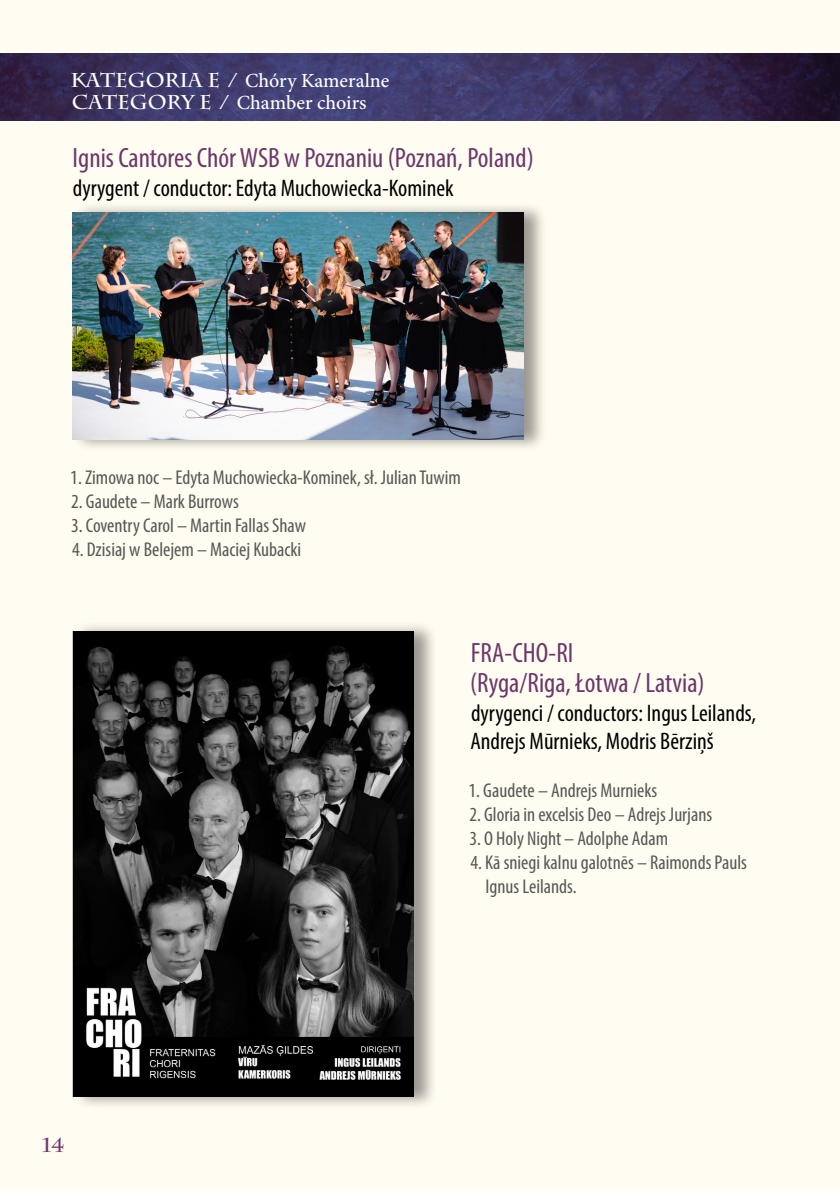
<style>
.page{position:relative;width:840px;height:1191px;background:#fff}
.page>*{position:absolute;margin:0;border:0;box-sizing:border-box;transform-origin:0 0}
.nazwy_chorow{font:condensed 28px/30px "Myriad Pro";color:#6c386a}
.dyrygent{font:condensed 24px/28.8px "Myriad Pro";color:#000}
.piesni{font:condensed 20px/24px "Myriad Pro";color:#575756}
.naglowek{font:500 20px/22px "Minion Pro";letter-spacing:-.005em;color:#fff}
.t1{font:700 20px "Charlemagne Std";color:#6c386a}
.s1{font-family:"Charlemagne Std";font-weight:700}
</style>
<div class="page">
<div style="left:0;top:0;width:839px;height:1191px;background:#fffdf1"></div>
<img style="left:0;top:54px;width:839px;height:66px">
<div style="left:72px;top:620px;width:365px;height:490px;background:#000;opacity:.4"></div>
<img style="left:72px;top:632px;width:341px;height:464px">
<div style="left:72px;top:201px;width:475px;height:252px;background:#000;opacity:.4"></div>
<img style="left:72px;top:213px;width:451px;height:227px">
<p class="naglowek" style="left:71px;top:69px;width:320px"><span class="s1">KATEGORIA E /</span> Chóry Kameralne<br><span class="s1">CATEGORY E /</span> Chamber choirs</p>
<p class="nazwy_chorow" style="left:73px;top:142px;width:462px">Ignis Cantores Chór WSB w Poznaniu (Poznań, Poland)</p>
<p class="dyrygent" style="left:73px;top:173px;width:382px">dyrygent / conductor: Edyta Muchowiecka-Kominek</p>
<p class="piesni" style="left:70px;top:465px;width:392px">1. Zimowa noc – Edyta Muchowiecka-Kominek, sł. Julian Tuwim</p>
<p class="piesni" style="left:71px;top:489px;width:169px">2. Gaudete – Mark Burrows</p>
<p class="piesni" style="left:71px;top:513px;width:236px">3. Coventry Carol – Martin Fallas Shaw</p>
<p class="piesni" style="left:72px;top:537px;width:230px">4. Dzisiaj w Belejem – Maciej Kubacki</p>
<p class="nazwy_chorow" style="left:470px;top:637px;width:236px">FRA-CHO-RI<br>(Ryga/Riga, Łotwa / Latvia)</p>
<p class="dyrygent" style="left:470px;top:698px;width:287px">dyrygenci / conductors: Ingus Leilands,<br>Andrejs Mūrnieks, Modris Bērziņš</p>
<p class="piesni" style="left:468px;top:778px;width:190px">1. Gaudete – Andrejs Murnieks</p>
<p class="piesni" style="left:469px;top:802px;width:244px">2. Gloria in excelsis Deo – Adrejs Jurjans</p>
<p class="piesni" style="left:469px;top:826px;width:200px">3. O Holy Night – Adolphe Adam</p>
<p class="piesni" style="left:485px;top:850px;width:263px;text-indent:-15px">4. Kā sniegi kalnu galotnēs – Raimonds Pauls<br>Ignus Leilands.</p>
<p class="t1" style="left:42px;top:1133px;width:23px">14</p>
</div>
